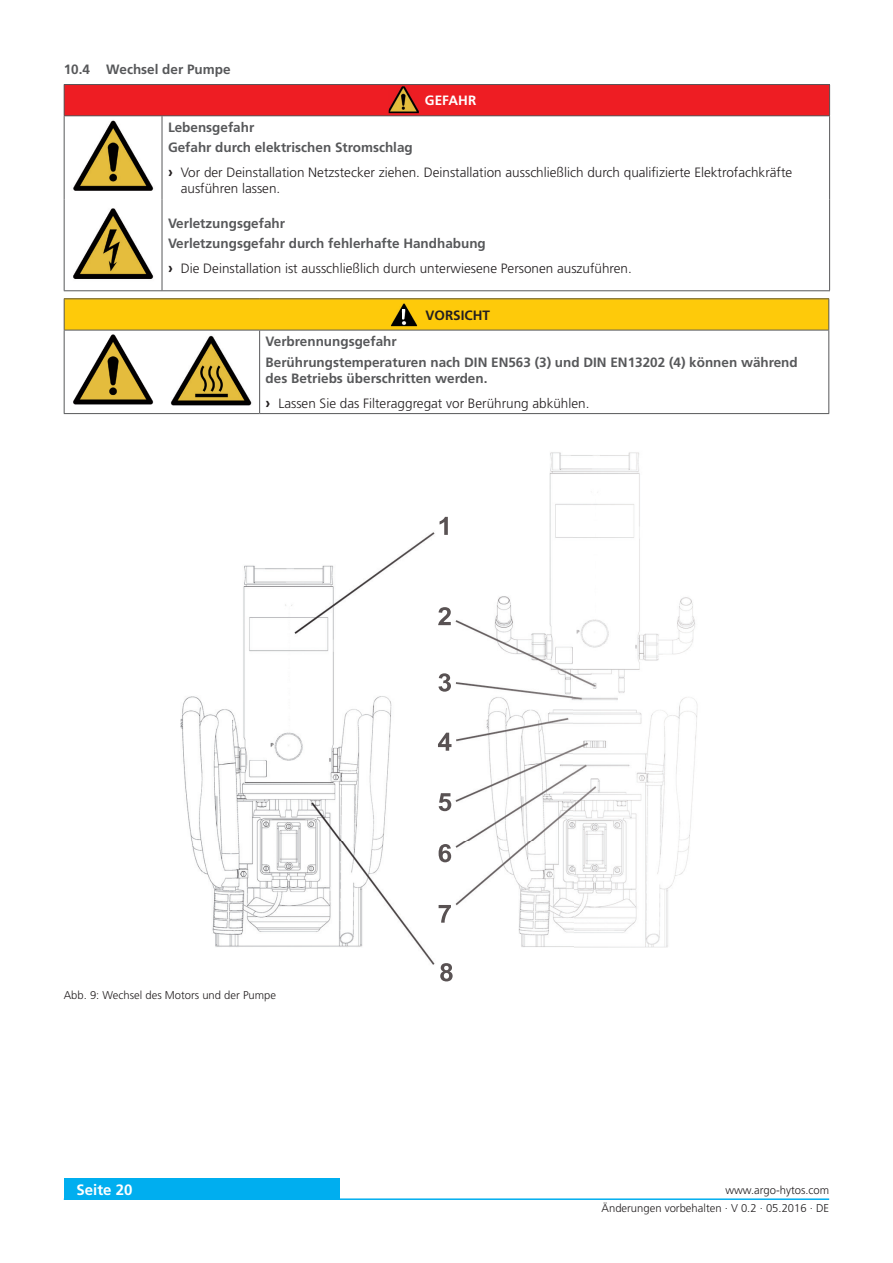
<style>
.page{position:relative;width:893px;height:1263px;background:#fff}
.page>*{position:absolute;margin:0;border:0;box-sizing:border-box;transform-origin:0 0}
.t1{font:700 15px "Frutiger LT";color:#fff}
.t2{font:300 13.5px/16.2px "Frutiger LT";color:#231f20}
.t3{font:700 13.5px/20.4px "Frutiger LT";color:#57585a}
.t4{font:700 13.5px "Frutiger LT";color:#231f20}
.t5{font:700 13.5px "Frutiger LT";color:#fff}
.t6{font:300 11.25px "Frutiger LT";color:#231f20}
.s1{font-weight:700;font-size:15px}
.s2{font-weight:700;color:#57585a}
</style>
<div class="page">
<div style="left:64px;top:1179px;width:276px;height:21px;background:#00aeef"></div>
<hr style="left:64px;top:1198px;width:765px;height:2px;background:#00aeef">
<div style="left:64px;top:85px;width:766px;height:31px;background:#ee1d23"></div>
<hr style="left:64px;top:116px;width:1px;height:83px;background:#57585a">
<hr style="left:162px;top:116px;width:1px;height:83px;background:#57585a">
<hr style="left:829px;top:116px;width:1px;height:83px;background:#57585a">
<hr style="left:64px;top:199px;width:1px;height:91px;background:#57585a">
<hr style="left:162px;top:199px;width:1px;height:91px;background:#57585a">
<hr style="left:829px;top:199px;width:1px;height:91px;background:#57585a">
<hr style="left:64px;top:290px;width:98px;height:1px;background:#57585a">
<hr style="left:162px;top:290px;width:668px;height:1px;background:#57585a">
<hr style="left:64px;top:84px;width:98px;height:1px;background:#57585a">
<hr style="left:64px;top:85px;width:1px;height:30px;background:#57585a">
<hr style="left:162px;top:84px;width:668px;height:1px;background:#57585a">
<hr style="left:829px;top:85px;width:1px;height:30px;background:#57585a">
<hr style="left:64px;top:115px;width:98px;height:1px;background:#57585a">
<hr style="left:162px;top:115px;width:668px;height:1px;background:#57585a">
<img style="left:73px;top:120px;width:81px;height:71px">
<img style="left:73px;top:208px;width:81px;height:71px">
<img style="left:180px;top:452px;width:518px;height:530px">
<img style="left:440px;top:517px;width:8px;height:18px">
<img style="left:438px;top:607px;width:13px;height:18px">
<img style="left:438px;top:673px;width:13px;height:19px">
<img style="left:438px;top:733px;width:13px;height:18px">
<img style="left:439px;top:793px;width:12px;height:18px">
<img style="left:439px;top:844px;width:12px;height:18px">
<img style="left:439px;top:905px;width:12px;height:18px">
<img style="left:440px;top:963px;width:13px;height:18px">
<img style="left:73px;top:334px;width:81px;height:71px">
<img style="left:170px;top:335px;width:82px;height:71px">
<div style="left:64px;top:299px;width:765px;height:31px;background:#feca0a"></div>
<hr style="left:64px;top:413px;width:196px;height:1px;background:#57585a">
<hr style="left:260px;top:413px;width:569px;height:1px;background:#57585a">
<hr style="left:64px;top:330px;width:1px;height:83px;background:#57585a">
<hr style="left:259px;top:330px;width:1px;height:83px;background:#57585a">
<hr style="left:828px;top:330px;width:1px;height:83px;background:#57585a">
<hr style="left:64px;top:298px;width:196px;height:1px;background:#57585a">
<hr style="left:64px;top:299px;width:1px;height:31px;background:#57585a">
<hr style="left:260px;top:298px;width:569px;height:1px;background:#57585a">
<hr style="left:828px;top:299px;width:1px;height:31px;background:#57585a">
<hr style="left:64px;top:330px;width:196px;height:1px;background:#57585a">
<hr style="left:260px;top:330px;width:569px;height:1px;background:#57585a">
<img style="left:389px;top:86px;width:30px;height:27px">
<svg style="left:417px;top:96px;width:2px;height:9px"></svg>
<img style="left:391px;top:303px;width:26px;height:23px">
<img style="left:403px;top:310px;width:14px;height:10px">
<p class="t3" style="left:64px;top:59px;width:168px">10.4 wechsel der Pumpe</p>
<p class="t5" style="left:425px;top:93px;width:53px">GEFAHR</p>
<p class="t3" style="left:168px;top:117px;width:246px">Lebensgefahr<br>Gefahr durch elektrischen Stromschlag</p>
<p class="t2" style="left:181px;top:165px;width:613px;text-indent:-13px"><span class="s1">›</span> Vor der Deinstallation Netzstecker ziehen. Deinstallation ausschließlich durch qualifizierte Elektrofachkräfte ausführen lassen.</p>
<p class="t3" style="left:168px;top:213px;width:319px">Verletzungsgefahr<br>Verletzungsgefahr durch fehlerhafte Handhabung</p>
<p class="t2" style="left:168px;top:260px;width:465px"><span class="s1">›</span> Die Deinstallation ist ausschließlich durch unterwiesene Personen auszuführen.</p>
<p class="t4" style="left:425px;top:307px;width:66px">VORSICHT</p>
<p class="t3" style="left:266px;top:331px;width:534px">Verbrennungsgefahr<br>Berührungstemperaturen nach DIN EN563 (3) und DIN EN13202 (4) können während</p>
<p class="t2" style="left:266px;top:366px;width:325px;line-height:24.8px"><span class="s2">des Betriebs überschritten werden.<br></span><span class="s1">›</span> Lassen Sie das Filteraggregat vor Berührung abkühlen.</p>
<p class="t6" style="left:64px;top:989px;width:214px">Abb. 9: Wechsel des Motors und der Pumpe</p>
<p class="t1" style="left:77px;top:1181px;width:57px">Seite 20</p>
<p class="t6" style="left:725px;top:1184px;width:105px">www.argo-hytos.com</p>
<p class="t6" style="left:602px;top:1202px;width:229px">Änderungen vorbehalten · V 0.2 · 05.2016 · DE</p>
</div>
